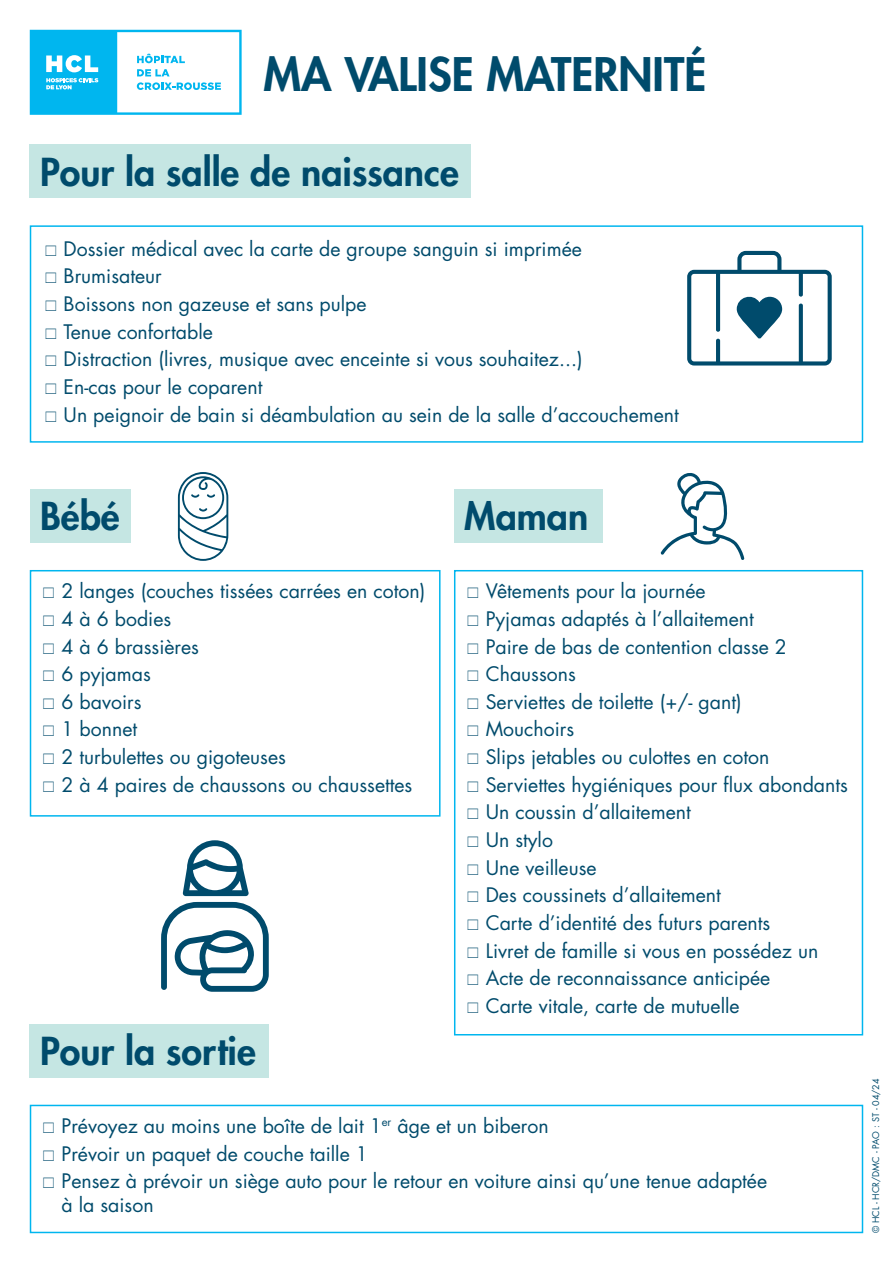
<style>
.page{position:relative;width:893px;height:1263px;background:#fff}
.page>*{position:absolute;margin:0;border:0;box-sizing:border-box;transform-origin:0 0}
.t1{font:800 45px "Futura Std";color:#004b6c}
.t2{font:800 37.5px "Futura Std";color:#004b6c}
.t3{font:19.5px/27.6px "Futura Std";color:#004b6c}
.t4{font:9px "Futura Std";color:#004b6c}
</style>
<div class="page">
<div style="left:30px;top:145px;width:441px;height:53px;background:#c5e6e3"></div>
<div style="left:30px;top:489px;width:100px;height:54px;background:#c5e6e3"></div>
<div style="left:454px;top:489px;width:149px;height:54px;background:#c5e6e3"></div>
<div style="left:30px;top:1024px;width:239px;height:53px;background:#c5e6e3"></div>
<div style="left:30px;top:225px;width:833px;height:218px;border:2px solid #00b6ef"></div>
<div style="left:30px;top:570px;width:411px;height:247px;border:2px solid #00b6ef"></div>
<div style="left:454px;top:570px;width:409px;height:465px;border:2px solid #00b6ef"></div>
<div style="left:30px;top:1105px;width:833px;height:128px;border:2px solid #00b6ef"></div>
<svg style="left:687px;top:251px;width:145px;height:114px"></svg>
<svg style="left:161px;top:902px;width:108px;height:90px"></svg>
<svg style="left:183px;top:840px;width:66px;height:56px"></svg>
<svg style="left:660px;top:473px;width:84px;height:87px"></svg>
<svg style="left:178px;top:472px;width:50px;height:89px"></svg>
<svg style="left:30px;top:30px;width:212px;height:85px"></svg>
<h1 class="t1" style="left:264px;top:46px;width:444px">MA VALISE MATERNITÉ</h1>
<h2 class="t2" style="left:40px;top:148px;width:420px">Pour la salle de naissance</h2>
<p class="t3" style="left:64px;top:235px;width:617px">Dossier médical avec la carte de groupe sanguin si imprimée Brumisateur<br>Boissons non gazeuse et sans pulpe<br>Tenue confortable<br>Distraction (livres, musique avec enceinte si vous souhaitez...)<br>En-cas pour le coparent<br>Un peignoir de bain si déambulation au sein de la salle d’accouchement</p>
<h2 class="t2" style="left:40px;top:493px;width:81px">Bébé</h2>
<h2 class="t2" style="left:464px;top:493px;width:126px">Maman</h2>
<p class="t3" style="left:62px;top:577px;width:365px">2 langes (couches tissées carrées en coton)<br>4 à 6 bodies<br>4 à 6 brassières<br>6 pyjamas<br>6 bavoirs<br>1 bonnet<br>2 turbulettes ou gigoteuses<br>2 à 4 paires de chaussons ou chaussettes</p>
<p class="t3" style="left:486px;top:577px;width:364px">Vêtements pour la journée<br>Pyjamas adaptés à l’allaitement<br>Paire de bas de contention classe 2<br>Chaussons<br>Serviettes de toilette (+/- gant)<br>Mouchoirs<br>Slips jetables ou culottes en coton<br>Serviettes hygiéniques pour flux abondants<br>Un coussin d’allaitement<br>Un stylo<br>Une veilleuse<br>Des coussinets d’allaitement<br>Carte d’identité des futurs parents<br>Livret de famille si vous en possédez un<br>Acte de reconnaissance anticipée<br>Carte vitale, carte de mutuelle</p>
<h2 class="t2" style="left:40px;top:1028px;width:217px">Pour la sortie</h2>
<p class="t3" style="left:62px;top:1112px;width:707px">Prévoyez au moins une boîte de lait 1<sup>er</sup> âge et un biberon<br>Prévoir un paquet de couche taille 1<br>Pensez à prévoir un siège auto pour le retour en voiture ainsi qu’une tenue adaptée</p>
<p class="t3" style="left:62px;top:1191px;width:94px">à la saison</p>
<p class="t4" style="left:870px;top:1233px;width:156px;rotate:-90deg">© HCL - HCR/DMC - PAO : ST - 04/24</p>
</div>
